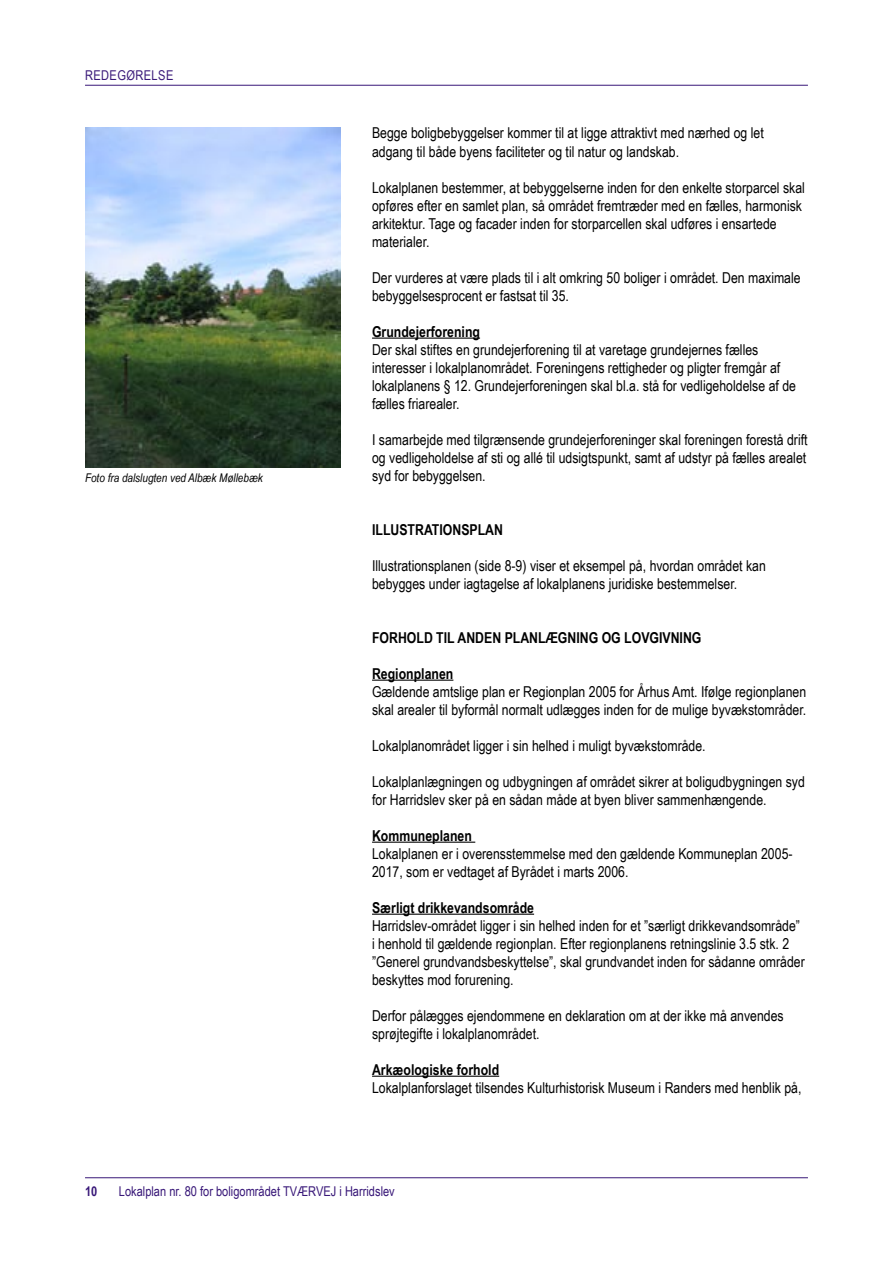
<style>
.page{position:relative;width:893px;height:1263px;background:#fff}
.page>*{position:absolute;margin:0;border:0;box-sizing:border-box;transform-origin:0 0}
.t1{font:15px/18px "Arial Narrow";color:#000}
.t2{font:700 15px "Arial Narrow";color:#000}
.t3{font:13.5px "Arial Narrow";color:#381778}
.t4{font:13.5px "Arial Narrow";letter-spacing:.03em;color:#381778}
.t5{font:700 13.5px "Arial Narrow";color:#381778}
.t6{font:italic 12px "Arial Narrow";color:#000}
</style>
<div class="page">
<hr style="left:372px;top:338px;width:108px;height:1px;background:#000">
<hr style="left:372px;top:680px;width:81px;height:1px;background:#000">
<hr style="left:372px;top:842px;width:103px;height:1px;background:#000">
<hr style="left:372px;top:914px;width:162px;height:1px;background:#000">
<hr style="left:372px;top:1076px;width:127px;height:1px;background:#000">
<img style="left:85px;top:128px;width:255px;height:340px">
<hr style="left:85px;top:85px;width:723px;height:1px;background:#381778">
<hr style="left:85px;top:1177px;width:723px;height:1px;background:#381778">
<p class="t4" style="left:85px;top:65px;width:90px">REDEGØRELSE</p>
<p class="t6" style="left:85px;top:469px;width:179px">Foto fra dalslugten ved Albæk Møllebæk</p>
<p class="t1" style="left:372px;top:124px;width:393px">Begge boligbebyggelser kommer til at ligge attraktivt med nærhed og let adgang til både byens faciliteter og til natur og landskab.</p>
<p class="t1" style="left:372px;top:178px;width:434px">Lokalplanen bestemmer, at bebyggelserne inden for den enkelte storparcel skal opføres efter en samlet plan, så området fremtræder med en fælles, harmonisk arkitektur. Tage og facader inden for storparcellen skal udføres i ensartede materialer.</p>
<p class="t1" style="left:372px;top:268px;width:430px">Der vurderes at være plads til i alt omkring 50 boliger i området. Den maximale bebyggelsesprocent er fastsat til 35.</p>
<p class="t2" style="left:372px;top:320px;width:109px">Grundejerforening</p>
<p class="t1" style="left:372px;top:340px;width:425px">Der skal stiftes en grundejerforening til at varetage grundejernes fælles interesser i lokalplanområdet. Foreningens rettigheder og pligter fremgår af lokalplanens § 12. Grundejerforeningen skal bl.a. stå for vedligeholdelse af de fælles friarealer.</p>
<p class="t1" style="left:372px;top:430px;width:437px;text-align:justify">I samarbejde med tilgrænsende grundejerforeninger skal foreningen forestå drift og vedligeholdelse af sti og allé til udsigtspunkt, samt af udstyr på fælles arealet syd for bebyggelsen.</p>
<p class="t2" style="left:372px;top:518px;width:132px">ILLUSTRATIONSPLAN</p>
<p class="t1" style="left:372px;top:556px;width:395px">Illustrationsplanen (side 8-9) viser et eksempel på, hvordan området kan bebygges under iagtagelse af lokalplanens juridiske bestemmelser.</p>
<p class="t2" style="left:372px;top:626px;width:331px">FORHOLD TIL ANDEN PLANLÆGNING OG LOVGIVNING</p>
<p class="t2" style="left:372px;top:662px;width:83px">Regionplanen</p>
<p class="t1" style="left:372px;top:682px;width:436px">Gældende amtslige plan er Regionplan 2005 for Århus Amt. Ifølge regionplanen skal arealer til byformål normalt udlægges inden for de mulige byvækstområder.</p>
<p class="t1" style="left:372px;top:736px;width:335px">Lokalplanområdet ligger i sin helhed i muligt byvækstområde.</p>
<p class="t1" style="left:372px;top:772px;width:434px">Lokalplanlægningen og udbygningen af området sikrer at boligudbygningen syd for Harridslev sker på en sådan måde at byen bliver sammenhængende.</p>
<p class="t2" style="left:372px;top:824px;width:101px">Kommuneplanen</p>
<p class="t1" style="left:372px;top:844px;width:422px">Lokalplanen er i overensstemmelse med den gældende Kommuneplan 2005-<br>2017, som er vedtaget af Byrådet i marts 2006.</p>
<p class="t2" style="left:372px;top:896px;width:164px">Særligt drikkevandsområde</p>
<p class="t1" style="left:372px;top:916px;width:434px">Harridslev-området ligger i sin helhed inden for et ”særligt drikkevandsområde” i henhold til gældende regionplan. Efter regionplanens retningslinie 3.5 stk. 2 ”Generel grundvandsbeskyttelse”, skal grundvandet inden for sådanne områder beskyttes mod forurening.</p>
<p class="t1" style="left:372px;top:1006px;width:413px">Derfor pålægges ejendommene en deklaration om at der ikke må anvendes sprøjtegifte i lokalplanområdet.</p>
<p class="t2" style="left:372px;top:1058px;width:129px">Arkæologiske forhold</p>
<p class="t1" style="left:372px;top:1078px;width:431px">Lokalplanforslaget tilsendes Kulturhistorisk Museum i Randers med henblik på,</p>
<p class="t5" style="left:85px;top:1181px;width:14px">10</p>
<p class="t3" style="left:119px;top:1181px;width:277px">Lokalplan nr. 80 for boligområdet TVÆRVEJ i Harridslev</p>
</div>
